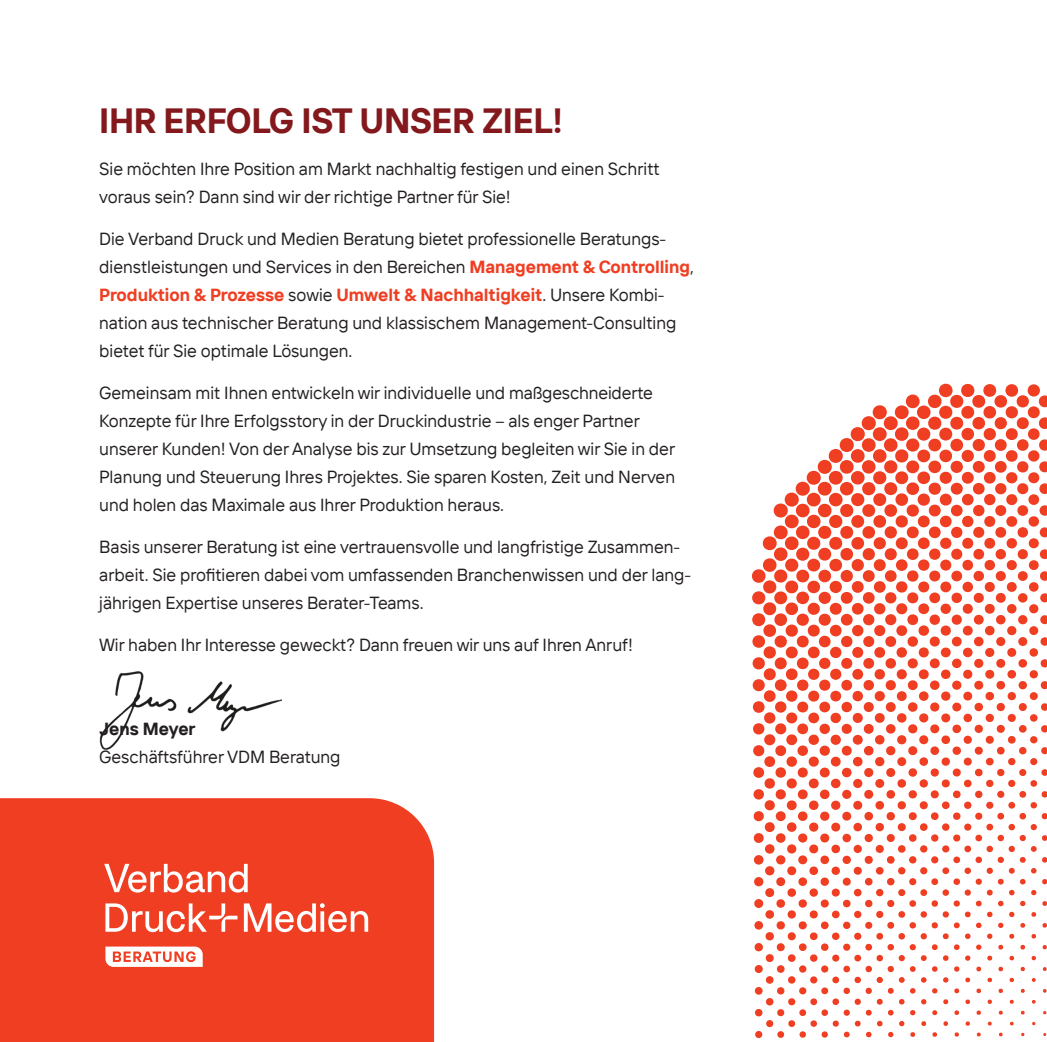
<style>
.page{position:relative;width:1047px;height:1042px;background:#fff}
.page>*{position:absolute;margin:0;border:0;box-sizing:border-box;transform-origin:0 0}
.t1{font:700 35px "TT Interphases Pro";letter-spacing:-.01em;color:#83191c}
.t2{font:17.5px/28px "TT Interphases Pro";color:#231f20}
.t3{font:700 17.5px "TT Interphases Pro";color:#231f20}
.s1{font-weight:700;color:#ef3e22}
</style>
<div class="page">
<svg style="left:752px;top:384px;width:295px;height:655px"></svg>
<img style="left:99px;top:671px;width:182px;height:78px">
<div style="left:0;top:798px;width:434px;height:244px;background:#ef3e22"></div>
<svg style="left:104px;top:864px;width:264px;height:103px;background:#f16049"></svg>
<h1 class="t1" style="left:99px;top:98px;width:465px">IHR ERFOLG IST UNSER ZIEL!</h1>
<p class="t2" style="left:99px;top:155px;width:562px">Sie möchten Ihre Position am Markt nachhaltig festigen und einen Schritt voraus sein? Dann sind wir der richtige Partner für Sie!</p>
<p class="t2" style="left:99px;top:225px;width:596px">Die Verband Druck und Medien Beratung bietet professionelle Beratungs&shy;dienstleistungen und Services in den Bereichen <span class="s1">Management &amp; Controlling</span>, <span class="s1">Produktion &amp; Prozesse</span> sowie <span class="s1">Umwelt &amp; Nachhaltigkeit</span>. Unsere Kombi&shy;nation aus technischer Beratung und klassischem Management-Consulting bietet für Sie optimale Lösungen.</p>
<p class="t2" style="left:99px;top:379px;width:577px">Gemeinsam mit Ihnen entwickeln wir individuelle und maßgeschneiderte Konzepte für Ihre Erfolgsstory in der Druckindustrie – als enger Partner unserer Kunden! Von der Analyse bis zur Umsetzung begleiten wir Sie in der Planung und Steuerung Ihres Projektes. Sie sparen Kosten, Zeit und Nerven und holen das Maximale aus Ihrer Produktion heraus.</p>
<p class="t2" style="left:99px;top:533px;width:593px">Basis unserer Beratung ist eine vertrauensvolle und langfristige Zusammen&shy;arbeit. Sie profitieren dabei vom umfassenden Branchenwissen und der lang&shy;jährigen Expertise unseres Berater-Teams.</p>
<p class="t2" style="left:99px;top:631px;width:535px">Wir haben Ihr Interesse geweckt? Dann freuen wir uns auf Ihren Anruf!</p>
<p class="t3" style="left:99px;top:717px;width:98px">Jens Meyer</p>
<p class="t2" style="left:99px;top:743px;width:243px">Geschäftsführer VDM Beratung</p>
</div>
